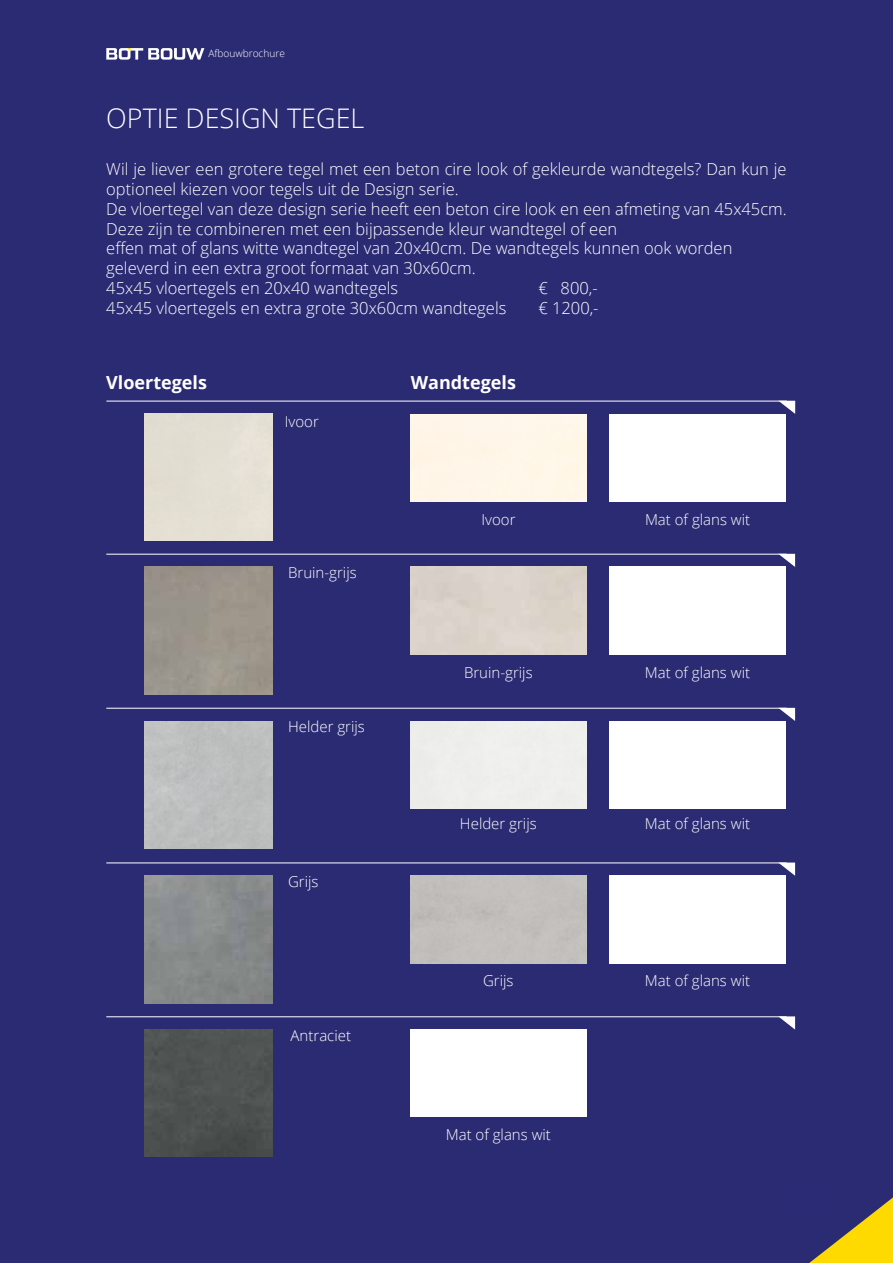
<style>
.page{position:relative;width:893px;height:1263px;background:#2b2b74}
.page>*{position:absolute;margin:0;border:0;box-sizing:border-box;transform-origin:0 0}
.t1{font:300 27px "Open Sans";color:#fff}
.t2{font:700 18px "Open Sans";color:#fff}
.t3{font:300 16.5px/19.8px "Open Sans";color:#fff}
.t4{font:300 15px "Open Sans";color:#fff}
.t5{font:300 10.2px "Open Sans";color:#fff}
</style>
<div class="page">
<div style="left:145px;top:413px;width:128px;height:128px;background:#e4dfd3"></div>
<div style="left:145px;top:567px;width:128px;height:127px;background:#9b958b"></div>
<div style="left:145px;top:721px;width:127px;height:127px;background:#bdbfbe"></div>
<img style="left:145px;top:876px;width:127px;height:127px">
<div style="left:145px;top:1029px;width:127px;height:128px;background:#4e5251"></div>
<div style="left:411px;top:414px;width:175px;height:87px;background:#fff6e8"></div>
<div style="left:411px;top:567px;width:175px;height:87px;background:#dbd2ca"></div>
<div style="left:411px;top:721px;width:175px;height:87px;background:#eeeeec"></div>
<div style="left:411px;top:876px;width:175px;height:87px;background:#c2c0bc"></div>
<div style="left:411px;top:1029px;width:175px;height:87px;background:#fff"></div>
<div style="left:610px;top:414px;width:175px;height:87px;background:#fff"></div>
<div style="left:610px;top:567px;width:175px;height:87px;background:#fff"></div>
<div style="left:610px;top:721px;width:175px;height:87px;background:#fff"></div>
<div style="left:610px;top:876px;width:175px;height:87px;background:#fff"></div>
<svg style="left:780px;top:401px;width:15px;height:13px"></svg>
<hr style="left:106px;top:401px;width:681px;height:1px;background:#fff">
<svg style="left:778px;top:554px;width:17px;height:13px"></svg>
<hr style="left:106px;top:554px;width:681px;height:1px;background:#fff">
<svg style="left:780px;top:708px;width:15px;height:13px"></svg>
<hr style="left:106px;top:708px;width:681px;height:1px;background:#fff">
<svg style="left:778px;top:862px;width:17px;height:14px"></svg>
<hr style="left:106px;top:862px;width:681px;height:1px;background:#fff">
<svg style="left:778px;top:1016px;width:17px;height:13px"></svg>
<hr style="left:106px;top:1016px;width:681px;height:1px;background:#fff">
<svg style="left:106px;top:48px;width:98px;height:12px"></svg>
<svg style="left:809px;top:1197px;width:84px;height:66px"></svg>
<div style="left:785px;top:1188px;width:45px;height:30px;background:#2b2b75"></div>
<p class="t5" style="left:208px;top:47px;width:78px">Afbouwbrochure</p>
<h1 class="t1" style="left:106px;top:99px;width:260px">OPTIE DESIGN TEGEL</h1>
<p class="t3" style="left:106px;top:159px;width:682px">Wil je liever een grotere tegel met een beton cire look of gekleurde wandtegels? Dan kun je optioneel kiezen voor tegels uit de Design serie.<br>De vloertegel van deze design serie heeft een beton cire look en een afmeting van 45x45cm.<br>Deze zijn te combineren met een bijpassende kleur wandtegel of een<br>effen mat of glans witte wandtegel van 20x40cm. De wandtegels kunnen ook worden geleverd in een extra groot formaat van 30x60cm.<br>45x45 vloertegels en 20x40 wandtegels</p>
<p class="t3" style="left:538px;top:278px;width:61px">€ 800,-</p>
<p class="t3" style="left:106px;top:298px;width:402px">45x45 vloertegels en extra grote 30x60cm wandtegels</p>
<p class="t3" style="left:538px;top:298px;width:62px">€ 1200,-</p>
<p class="t2" style="left:106px;top:370px;width:102px">Vloertegels</p>
<p class="t2" style="left:411px;top:370px;width:107px">Wandtegels</p>
<p class="t4" style="left:285px;top:411px;width:36px">Ivoor</p>
<p class="t4" style="left:288px;top:563px;width:70px">Bruin-grijs</p>
<p class="t4" style="left:288px;top:717px;width:78px">Helder grijs</p>
<p class="t4" style="left:288px;top:871px;width:32px">Grijs</p>
<p class="t4" style="left:291px;top:1025px;width:62px">Antraciet</p>
<p class="t4" style="left:481px;top:509px;width:36px">Ivoor</p>
<p class="t4" style="left:464px;top:662px;width:70px">Bruin-grijs</p>
<p class="t4" style="left:460px;top:813px;width:78px">Helder grijs</p>
<p class="t4" style="left:483px;top:971px;width:32px">Grijs</p>
<p class="t4" style="left:446px;top:1124px;width:107px">Mat of glans wit</p>
<p class="t4" style="left:645px;top:509px;width:107px">Mat of glans wit</p>
<p class="t4" style="left:645px;top:662px;width:107px">Mat of glans wit</p>
<p class="t4" style="left:645px;top:813px;width:107px">Mat of glans wit</p>
<p class="t4" style="left:645px;top:971px;width:107px">Mat of glans wit</p>
</div>
